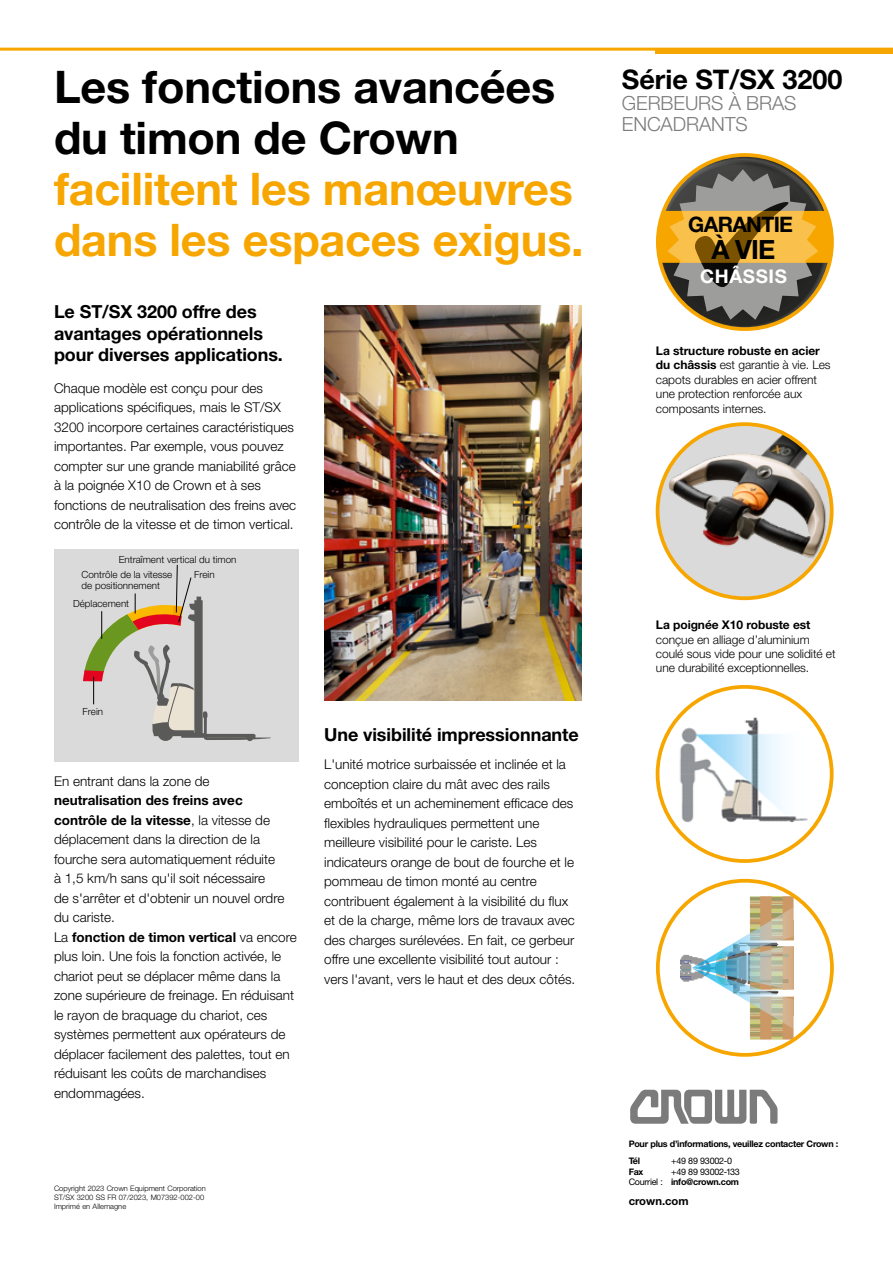
<style>
.page{position:relative;width:893px;height:1263px;background:#fff}
.page>*{position:absolute;margin:0;border:0;box-sizing:border-box;transform-origin:0 0}
.t1{font:700 45px/51px "Helvetica Neue LT Pro";letter-spacing:-.005em;color:#f7a600}
.t2{font:700 45px/51px "Helvetica Neue LT Pro";letter-spacing:-.005em;color:#000}
.t3{font:700 27px "Helvetica Neue LT Pro";color:#000}
.t4{font:700 26.55px "Helvetica Neue LT Pro";color:#000}
.t5{font:700 21.3px "Helvetica Neue LT Pro";letter-spacing:-.035em;color:#000}
.t6{font:300 19.5px/21px "Helvetica Neue LT Pro";letter-spacing:-.005em;color:#7c7b7b}
.t7{font:700 18.9px "Helvetica Neue LT Pro";letter-spacing:.03em;color:#fff}
.t8{font:700 18px/21.6px "Helvetica Neue LT Pro";letter-spacing:-.005em;color:#000}
.t9{font:300 13.5px/19.5px "Helvetica Neue LT Pro";color:#000}
.t10{font:300 12px/14.4px "Helvetica Neue LT Pro";letter-spacing:-.005em;color:#000}
.t11{font:700 12px "Helvetica Neue LT Pro";letter-spacing:-.005em;color:#000}
.t12{font:700 11.25px "Helvetica Neue LT Pro";color:#000}
.t13{font:300 9.9px/11.9px "Helvetica Neue LT Std";color:#000}
.t14{font:700 9px/16.8px "Helvetica Neue LT Pro";letter-spacing:-.03em;color:#000}
.t15{font:9px/10.8px "Helvetica Neue LT Pro";letter-spacing:-.03em;color:#000;text-align:right}
.t16{font:300 7.5px/9px "Helvetica Neue LT Pro";color:#000}
.s1{font-weight:700}
</style>
<div class="page">
<hr style="left:0;top:48px;width:893px;height:3px;background:#f7a600">
<div style="left:656px;top:48px;width:237px;height:6px;background:#f7a600"></div>
<svg style="left:630px;top:1090px;width:147px;height:34px"></svg>
<img style="left:324px;top:305px;width:258px;height:396px">
<svg style="left:658px;top:155px;width:174px;height:174px"></svg>
<div style="left:656px;top:153px;width:178px;height:178px;border:4px solid #f7a600;border-radius:50%"></div>
<img style="left:658px;top:709px;width:170px;height:131px">
<div style="left:656px;top:685px;width:178px;height:178px;border:4px solid #f7a600;border-radius:50%"></div>
<img style="left:680px;top:896px;width:113px;height:143px">
<img style="left:696px;top:1039px;width:97px;height:1px">
<svg style="left:692px;top:905px;width:102px;height:125px"></svg>
<div style="left:656px;top:879px;width:178px;height:178px;border:4px solid #f7a600;border-radius:50%"></div>
<div style="left:54px;top:549px;width:245px;height:213px;background:#dadada"></div>
<svg style="left:83px;top:565px;width:188px;height:175px"></svg>
<div style="left:658px;top:424px;width:174px;height:174px;background:#dadada;border-radius:50%"></div>
<img style="left:658px;top:435px;width:171px;height:127px">
<div style="left:656px;top:422px;width:178px;height:178px;border:4px solid #f7a600;border-radius:50%"></div>
<h1 class="t2" style="left:54px;top:60px;width:503px">Les fonctions avancées du timon de Crown</h1>
<h1 class="t1" style="left:54px;top:162px;width:531px">facilitent les manœuvres dans les espaces exigus.</h1>
<h3 class="t8" style="left:54px;top:300px;width:230px">Le ST/SX 3200 offre des avantages opérationnels pour diverses applications.</h3>
<p class="t9" style="left:54px;top:378px;width:244px">Chaque modèle est conçu pour des applications spécifiques, mais le ST/SX 3200 incorpore certaines caractéristiques importantes. Par exemple, vous pouvez compter sur une grande maniabilité grâce à la poignée X10 de Crown et à ses fonctions de neutralisation des freins avec contrôle de la vitesse et de timon vertical.</p>
<p class="t13" style="left:194px;top:551px;width:44px;line-height:15px;text-indent:-75px">Entraîment vertical du timon<br>Frein</p>
<p class="t13" style="left:82px;top:568px;width:92px">Contrôle de la vitesse de positionnement</p>
<p class="t13" style="left:73px;top:597px;width:58px">Déplacement</p>
<p class="t13" style="left:83px;top:705px;width:22px">Frein</p>
<p class="t9" style="left:54px;top:771px;width:157px">En entrant dans la zone de</p>
<p class="t9" style="left:54px;top:790px;width:244px"><span class="s1">neutralisation des freins avec contrôle de la vitesse</span>, la vitesse de déplacement dans la direction de la fourche sera automatiquement réduite<br>à 1,5 km/h sans qu'il soit nécessaire<br>de s'arrêter et d'obtenir un nouvel ordre du cariste.<br>La <span class="s1">fonction de timon vertical</span> va encore plus loin. Une fois la fonction activée, le chariot peut se déplacer même dans la zone supérieure de freinage. En réduisant le rayon de braquage du chariot, ces systèmes permettent aux opérateurs de déplacer facilement des palettes, tout en réduisant les coûts de marchandises endommagées.</p>
<h3 class="t8" style="left:324px;top:723px;width:256px">Une visibilité impressionnante</h3>
<p class="t9" style="left:324px;top:754px;width:253px">L'unité motrice surbaissée et inclinée et la conception claire du mât avec des rails emboîtés et un acheminement efficace des flexibles hydrauliques permettent une meilleure visibilité pour le cariste. Les indicateurs orange de bout de fourche et le pommeau de timon monté au centre contribuent également à la visibilité du flux et de la charge, même lors de travaux avec des charges surélevées. En fait, ce gerbeur offre une excellente visibilité tout autour : vers l'avant, vers le haut et des deux côtés.</p>
<p class="t16" style="left:54px;top:1184px;width:153px">Copyright 2023 Crown Equipment Corporation<br>ST/SX 3200 SS FR 07/2023, M07392-002-00<br>Imprimé en Allemagne</p>
<h2 class="t3" style="left:622px;top:63px;width:222px">Série ST/SX 3200</h2>
<h3 class="t6" style="left:622px;top:93px;width:176px">GERBEURS À BRAS<br>ENCADRANTS</h3>
<h3 class="t5" style="left:688px;top:212px;width:106px">GARANTIE</h3>
<h3 class="t4" style="left:711px;top:233px;width:65px">À VIE</h3>
<h3 class="t7" style="left:700px;top:265px;width:88px">CHÂSSIS</h3>
<p class="t10" style="left:656px;top:343px;width:176px"><span class="s1">La structure robuste en acier du châssis</span> est garantie à vie. Les capots durables en acier offrent une protection renforcée aux composants internes.</p>
<p class="t11" style="left:656px;top:617px;width:156px">La poignée X10 robuste est</p>
<p class="t10" style="left:656px;top:632px;width:181px">conçue en alliage d’aluminium coulé sous vide pour une solidité et une durabilité exceptionnelles.</p>
<p class="t14" style="left:629px;top:1135px;width:211px">Pour plus d’informations, veuillez contacter Crown :<br>Tél</p>
<p class="t15" style="left:671px;top:1155px;width:62px">+49 89 93002-0</p>
<p class="t14" style="left:629px;top:1163px;width:16px">Fax</p>
<p class="t15" style="left:629px;top:1166px;width:113px">+49 89 93002-133<br>Courriel : <span class="s1">info@crown.com</span></p>
<p class="t12" style="left:629px;top:1194px;width:61px">crown.com</p>
</div>
